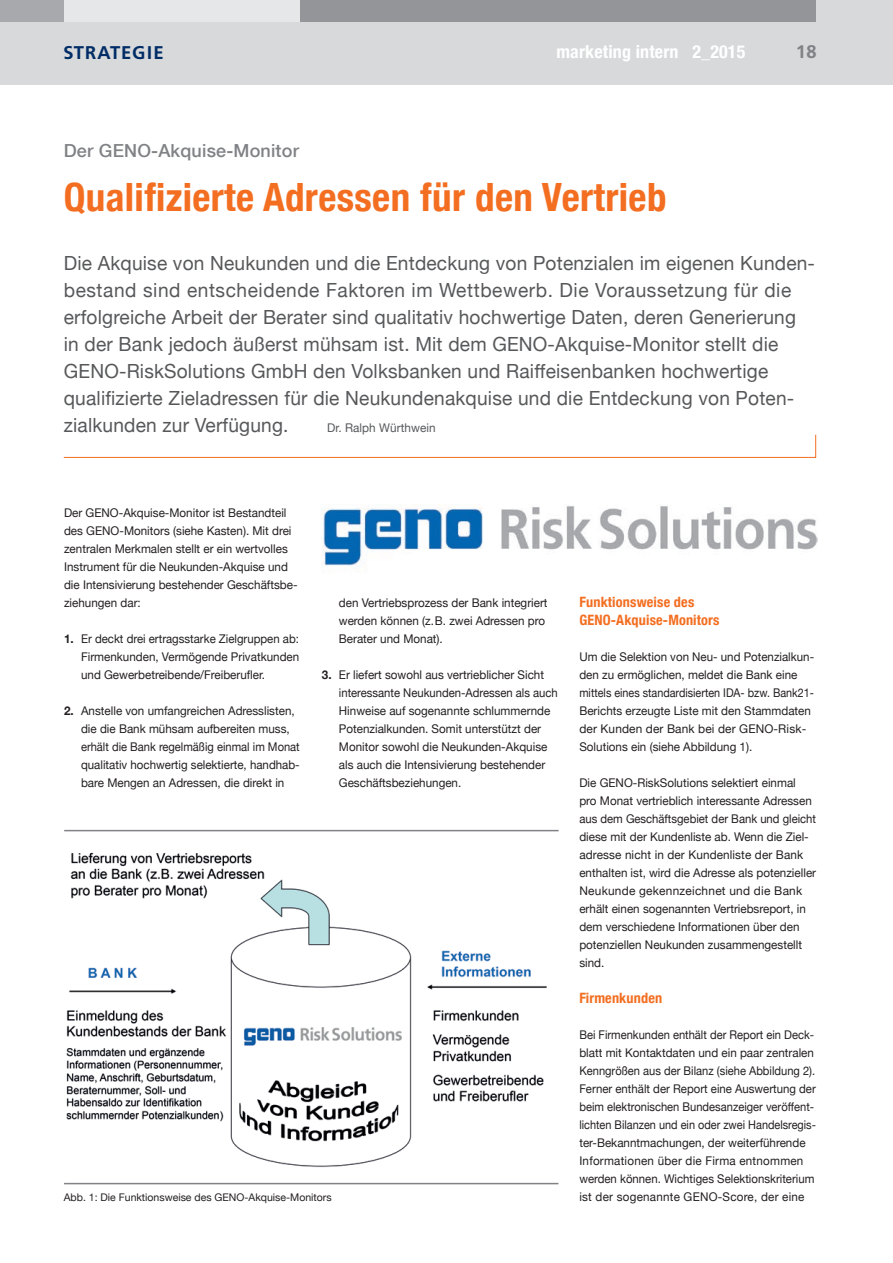
<style>
.page{position:relative;width:893px;height:1263px;background:#fff}
.page>*{position:absolute;margin:0;border:0;box-sizing:border-box;transform-origin:0 0}
.t1{font:700 condensed 39px "Helvetica Neue";letter-spacing:.01em;color:#f36e21}
.t2{font:19.5px/27px "Helvetica Neue";letter-spacing:.01em;color:#57585a}
.t3{font:700 18.15px "Frutiger VR";letter-spacing:.06em;color:#002d66}
.t4{font:500 18px "Helvetica Neue";letter-spacing:.01em;color:#808285}
.t5{font:700 condensed 18px "Helvetica Neue";letter-spacing:.01em;color:#fff}
.t6{font:700 18px "Frutiger VR";color:#808285}
.t7{font:700 condensed 14.25px/18px "Helvetica Neue";letter-spacing:.01em;color:#f36e21}
.t8{font:12px/18px "Helvetica Neue";color:#231f20}
.t9{font:12px/18px "Helvetica Neue";color:#231f20;scale:.93 1}
.t10{font:12px/18px "Helvetica Neue";color:#231f20;scale:.96 1}
.t11{font:12px/18px "Helvetica Neue";color:#231f20;text-align:justify;scale:.95 1}
.t12{font:12px "Helvetica Neue";letter-spacing:.005em;color:#57585a}
.t13{font:10.5px "Helvetica Neue";color:#231f20}
.s1{font-weight:700}
</style>
<div class="page">
<div style="left:0;top:0;width:893px;height:85px;background:#d8d9db"></div>
<div style="left:0;top:0;width:64px;height:21px;background:#a8a9ad"></div>
<div style="left:64px;top:0;width:236px;height:21px;background:#e6e7e9"></div>
<div style="left:300px;top:0;width:516px;height:21px;background:#939598"></div>
<svg style="left:63px;top:434px;width:753px;height:24px"></svg>
<img style="left:322px;top:505px;width:495px;height:62px">
<img style="left:64px;top:829px;width:495px;height:338px">
<hr style="left:64px;top:830px;width:495px;height:1px;background:#808285">
<hr style="left:64px;top:1183px;width:494px;height:1px;background:#808285">
<h3 class="t3" style="left:64px;top:41px;width:101px">STRATEGIE</h3>
<h3 class="t5" style="left:556px;top:41px;width:191px">marketing intern 2_2015</h3>
<h3 class="t6" style="left:796px;top:41px;width:22px">18</h3>
<h3 class="t4" style="left:64px;top:140px;width:237px">Der GENO-Akquise-Monitor</h3>
<h1 class="t1" style="left:64px;top:174px;width:604px">Qualifizierte Adressen für den Vertrieb</h1>
<p class="t2" style="left:64px;top:249px;width:753px">Die Akquise von Neukunden und die Entdeckung von Potenzialen im eigenen Kunden&shy;bestand sind entscheidende Faktoren im Wettbewerb. Die Voraussetzung für die erfolgreiche Arbeit der Berater sind qualitativ hochwertige Daten, deren Generierung in der Bank jedoch äußerst mühsam ist. Mit dem GENO-Akquise-Monitor stellt die GENO-RiskSolutions GmbH den Volksbanken und Raiffeisenbanken hochwertige qualifizierte Zieladressen für die Neukundenakquise und die Entdeckung von Poten&shy;zialkunden zur Verfügung.</p>
<p class="t12" style="left:327px;top:420px;width:110px">Dr. Ralph Würthwein</p>
<p class="t8" style="left:64px;top:504px;width:235px">Der GENO-Akquise-Monitor ist Bestandteil des GENO-Monitors (siehe Kasten). Mit drei zentralen Merkmalen stellt er ein wertvolles Instrument für die Neukunden-Akquise und die Intensivierung bestehender Geschäftsbe&shy;ziehungen dar:</p>
<p class="t11" style="left:81px;top:630px;width:231px;text-indent:-17px"><span class="s1">1.</span> Er deckt drei ertragsstarke Zielgruppen ab:<br>Firmenkunden, Vermögende Privatkunden und Gewerbetreibende/Freiberufler.</p>
<p class="t8" style="left:81px;top:702px;width:220px;text-indent:-17px"><span class="s1">2.</span> Anstelle von umfangreichen Adresslisten, die die Bank mühsam aufbereiten muss, erhält die Bank regelmäßig einmal im Monat qualitativ hochwertig selektierte, handhab&shy;bare Mengen an Adressen, die direkt in</p>
<p class="t8" style="left:339px;top:594px;width:210px">den Vertriebsprozess der Bank integriert werden können (z.B. zwei Adressen pro<br>Berater und Monat).</p>
<p class="t8" style="left:339px;top:666px;width:220px;text-indent:-17px"><span class="s1">3.</span> Er liefert sowohl aus vertrieblicher Sicht interessante Neukunden-Adressen als auch Hinweise auf sogenannte schlummernde Potenzialkunden. Somit unterstützt der Monitor sowohl die Neukunden-Akquise als auch die Intensivierung bestehender Geschäftsbeziehungen.</p>
<p class="t13" style="left:64px;top:1191px;width:269px">Abb. 1: Die Funktionsweise des GENO-Akquise-Monitors</p>
<p class="t7" style="left:579px;top:593px;width:141px">Funktionsweise des<br>GENO-Akquise-Monitors</p>
<p class="t10" style="left:579px;top:648px;width:246px">Um die Selektion von Neu- und Potenzialkun&shy;den zu ermöglichen, meldet die Bank eine mittels eines standardisierten IDA- bzw. Bank21- Berichts erzeugte Liste mit den Stammdaten der Kunden der Bank bei der GENO-Risk-Solutions ein (siehe Abbildung 1).</p>
<p class="t8" style="left:579px;top:774px;width:238px">Die GENO-RiskSolutions selektiert einmal<br>pro Monat vertrieblich interessante Adressen aus dem Geschäftsgebiet der Bank und gleicht diese mit der Kundenliste ab. Wenn die Ziel&shy;adresse nicht in der Kundenliste der Bank enthalten ist, wird die Adresse als potenzieller Neukunde gekennzeichnet und die Bank erhält einen sogenannten Vertriebsreport, in dem verschiedene Informationen über den potenziellen Neukunden zusammengestellt sind.</p>
<p class="t7" style="left:579px;top:989px;width:84px">Firmenkunden</p>
<p class="t9" style="left:579px;top:1026px;width:256px">Bei Firmenkunden enthält der Report ein Deck&shy;blatt mit Kontaktdaten und ein paar zentralen Kenngrößen aus der Bilanz (siehe Abbildung 2).<br>Ferner enthält der Report eine Auswertung der beim elektronischen Bundesanzeiger veröffent&shy;lichten Bilanzen und ein oder zwei Handelsregis&shy;ter-Bekanntmachungen, der weiterführende Informationen über die Firma entnommen werden können. Wichtiges Selektionskriterium ist der sogenannte GENO-Score, der eine</p>
</div>
